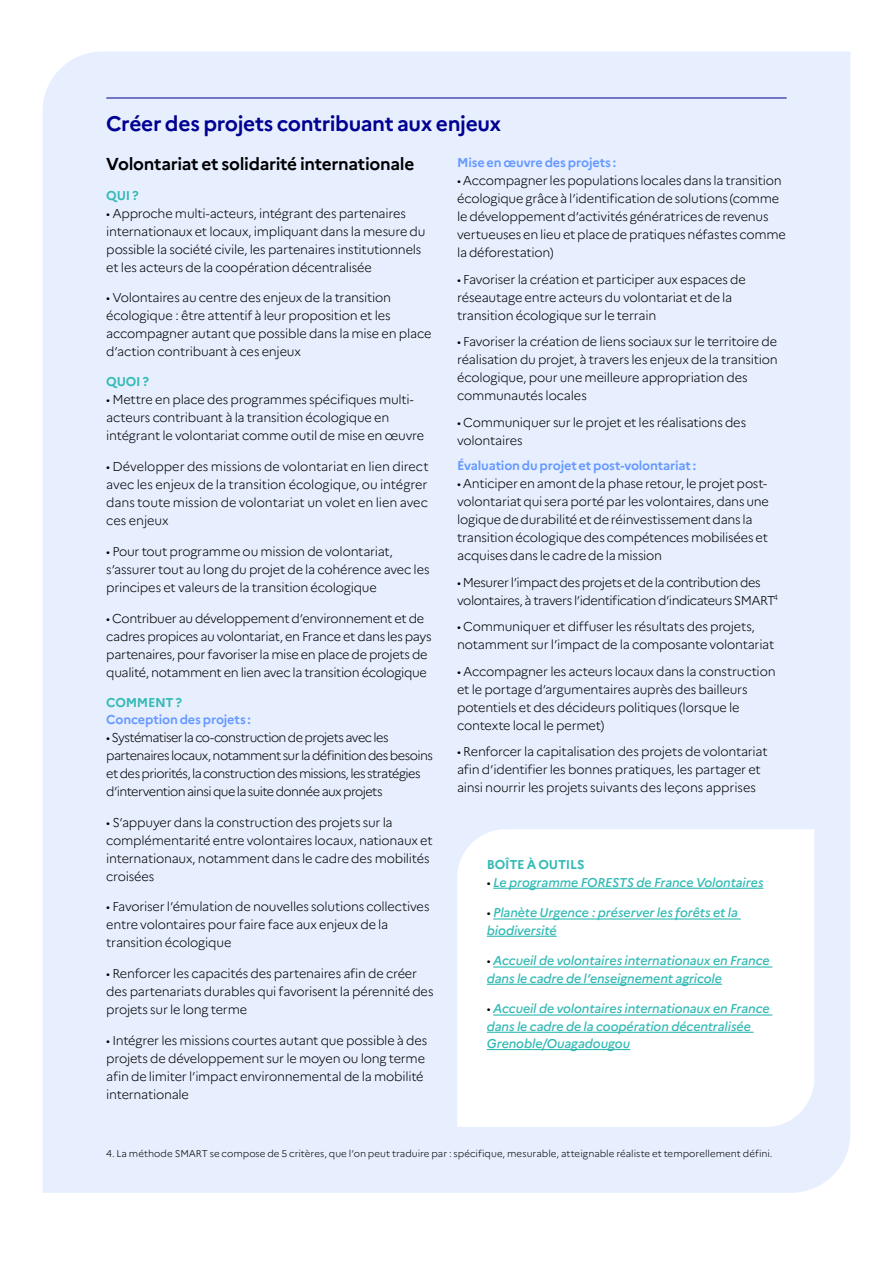
<style>
.page{position:relative;width:893px;height:1263px;background:#fff}
.page>*{position:absolute;margin:0;border:0;box-sizing:border-box;transform-origin:0 0}
.t1{font:700 21px "Marianne";letter-spacing:-.02em;color:#000091}
.t2{font:700 17.25px "Marianne";letter-spacing:-.015em;color:#000}
.t3{font:300 12.75px/18px "Marianne";letter-spacing:-.02em;color:#000}
.t4{font:italic 500 12.75px/17.2px "Marianne";letter-spacing:-.01em;color:#33bab5}
.t5{font:300 12.75px/18px "Marianne";letter-spacing:-.05em;color:#000}
.t6{font:300 12.75px/18px "Marianne";letter-spacing:-.04em;color:#000}
.t7{font:700 12.75px "Marianne";letter-spacing:-.015em;color:#69f}
.t8{font:700 12.75px "Marianne";letter-spacing:-.015em;color:#33bab5}
.t9{font:300 9.75px "Marianne";color:#000}
.s1{font-weight:300;font-style:normal;color:#000}
</style>
<div class="page">
<div style="left:43px;top:52px;width:807px;height:1141px;background:#e7efff"></div>
<hr style="left:106px;top:98px;width:681px;height:1px;background:#000091">
<svg style="left:457px;top:829px;width:357px;height:298px"></svg>
<hr style="left:493px;top:888px;width:270px;height:1px;background:#33bab5">
<hr style="left:493px;top:918px;width:248px;height:1px;background:#33bab5">
<hr style="left:487px;top:936px;width:70px;height:1px;background:#33bab5">
<hr style="left:493px;top:966px;width:279px;height:1px;background:#33bab5">
<hr style="left:487px;top:984px;width:235px;height:1px;background:#33bab5">
<hr style="left:493px;top:1014px;width:279px;height:1px;background:#33bab5">
<hr style="left:487px;top:1032px;width:267px;height:1px;background:#33bab5">
<hr style="left:487px;top:1049px;width:143px;height:1px;background:#33bab5">
<h1 class="t1" style="left:106px;top:107px;width:397px">Créer des projets contribuant aux enjeux</h1>
<h2 class="t2" style="left:106px;top:151px;width:310px">Volontariat et solidarité internationale</h2>
<p class="t8" style="left:106px;top:185px;width:34px">QUI ?</p>
<p class="t3" style="left:106px;top:203px;width:321px">• Approche multi-acteurs, intégrant des partenaires internationaux et locaux, impliquant dans la mesure du possible la société civile, les partenaires institutionnels et les acteurs de la coopération décentralisée</p>
<p class="t3" style="left:106px;top:288px;width:327px">• Volontaires au centre des enjeux de la transition écologique : être attentif à leur proposition et les accompagner autant que possible dans la mise en place d’action contribuant à ces enjeux</p>
<p class="t8" style="left:106px;top:372px;width:44px">QUOI ?</p>
<p class="t3" style="left:106px;top:390px;width:320px">• Mettre en place des programmes spécifiques multi&shy;acteurs contribuant à la transition écologique en intégrant le volontariat comme outil de mise en œuvre</p>
<p class="t3" style="left:106px;top:457px;width:324px;text-align:justify">• Développer des missions de volontariat en lien direct avec les enjeux de la transition écologique, ou intégrer dans toute mission de volontariat un volet en lien avec ces enjeux</p>
<p class="t3" style="left:106px;top:541px;width:325px">• Pour tout programme ou mission de volontariat, s’assurer tout au long du projet de la cohérence avec les principes et valeurs de la transition écologique</p>
<p class="t3" style="left:106px;top:608px;width:327px">• Contribuer au développement d’environnement et de cadres propices au volontariat, en France et dans les pays partenaires, pour favoriser la mise en place de projets de qualité, notamment en lien avec la transition écologique</p>
<p class="t8" style="left:106px;top:692px;width:77px">COMMENT ?</p>
<p class="t7" style="left:106px;top:709px;width:146px">Conception des projets :</p>
<p class="t5" style="left:106px;top:727px;width:328px">• Systématiser la co-construction de projets avec les partenaires locaux, notamment sur la définition des besoins et des priorités, la construction des missions, les stratégies d’intervention ainsi que la suite donnée aux projets</p>
<p class="t3" style="left:106px;top:812px;width:328px">• S’appuyer dans la construction des projets sur la complémentarité entre volontaires locaux, nationaux et internationaux, notamment dans le cadre des mobilités croisées</p>
<p class="t3" style="left:106px;top:897px;width:325px">• Favoriser l’émulation de nouvelles solutions collectives entre volontaires pour faire face aux enjeux de la transition écologique</p>
<p class="t3" style="left:106px;top:964px;width:329px">• Renforcer les capacités des partenaires afin de créer des partenariats durables qui favorisent la pérennité des projets sur le long terme</p>
<p class="t3" style="left:106px;top:1030px;width:323px">• Intégrer les missions courtes autant que possible à des projets de développement sur le moyen ou long terme afin de limiter l’impact environnemental de la mobilité internationale</p>
<p class="t7" style="left:457px;top:153px;width:161px">Mise en œuvre des projets :</p>
<p class="t3" style="left:457px;top:170px;width:330px">• Accompagner les populations locales dans la transition écologique grâce à l’identification de solutions (comme le développement d’activités génératrices de revenus vertueuses en lieu et place de pratiques néfastes comme la déforestation)</p>
<p class="t3" style="left:457px;top:269px;width:290px">• Favoriser la création et participer aux espaces de réseautage entre acteurs du volontariat et de la transition écologique sur le terrain</p>
<p class="t3" style="left:457px;top:331px;width:322px">• Favoriser la création de liens sociaux sur le territoire de réalisation du projet, à travers les enjeux de la transition écologique, pour une meilleure appropriation des communautés locales</p>
<p class="t3" style="left:457px;top:412px;width:291px">• Communiquer sur le projet et les réalisations des volontaires</p>
<p class="t7" style="left:457px;top:456px;width:241px">Évaluation du projet et post-volontariat :</p>
<p class="t3" style="left:457px;top:474px;width:313px">• Anticiper en amont de la phase retour, le projet post&shy;volontariat qui sera porté par les volontaires, dans une logique de durabilité et de réinvestissement dans la transition écologique des compétences mobilisées et acquises dans le cadre de la mission</p>
<p class="t6" style="left:457px;top:572px;width:322px">• Mesurer l’impact des projets et de la contribution des volontaires, à travers l’identification d’indicateurs SMART<sup>4</sup></p>
<p class="t3" style="left:457px;top:617px;width:319px">• Communiquer et diffuser les résultats des projets, notamment sur l’impact de la composante volontariat</p>
<p class="t3" style="left:457px;top:661px;width:320px">• Accompagner les acteurs locaux dans la construction et le portage d’argumentaires auprès des bailleurs potentiels et des décideurs politiques (lorsque le contexte local le permet)</p>
<p class="t3" style="left:457px;top:742px;width:312px">• Renforcer la capitalisation des projets de volontariat afin d’identifier les bonnes pratiques, les partager et ainsi nourrir les projets suivants des leçons apprises</p>
<p class="t8" style="left:487px;top:854px;width:99px">BOÎTE À OUTILS</p>
<p class="t4" style="left:487px;top:872px;width:278px"><span class="s1">•</span> Le programme FORESTS de France Volontaires</p>
<p class="t4" style="left:487px;top:903px;width:253px"><span class="s1">•</span> Planète Urgence : préserver les forêts et la biodiversité</p>
<p class="t4" style="left:487px;top:951px;width:284px"><span class="s1">•</span> Accueil de volontaires internationaux en France dans le cadre de l’enseignement agricole</p>
<p class="t4" style="left:487px;top:999px;width:284px"><span class="s1">•</span> Accueil de volontaires internationaux en France dans le cadre de la coopération décentralisée<br>Grenoble/Ouagadougou</p>
<p class="t9" style="left:106px;top:1146px;width:668px">4. La méthode SMART se compose de 5 critères, que l’on peut traduire par : spécifique, mesurable, atteignable réaliste et temporellement défini.</p>
</div>
